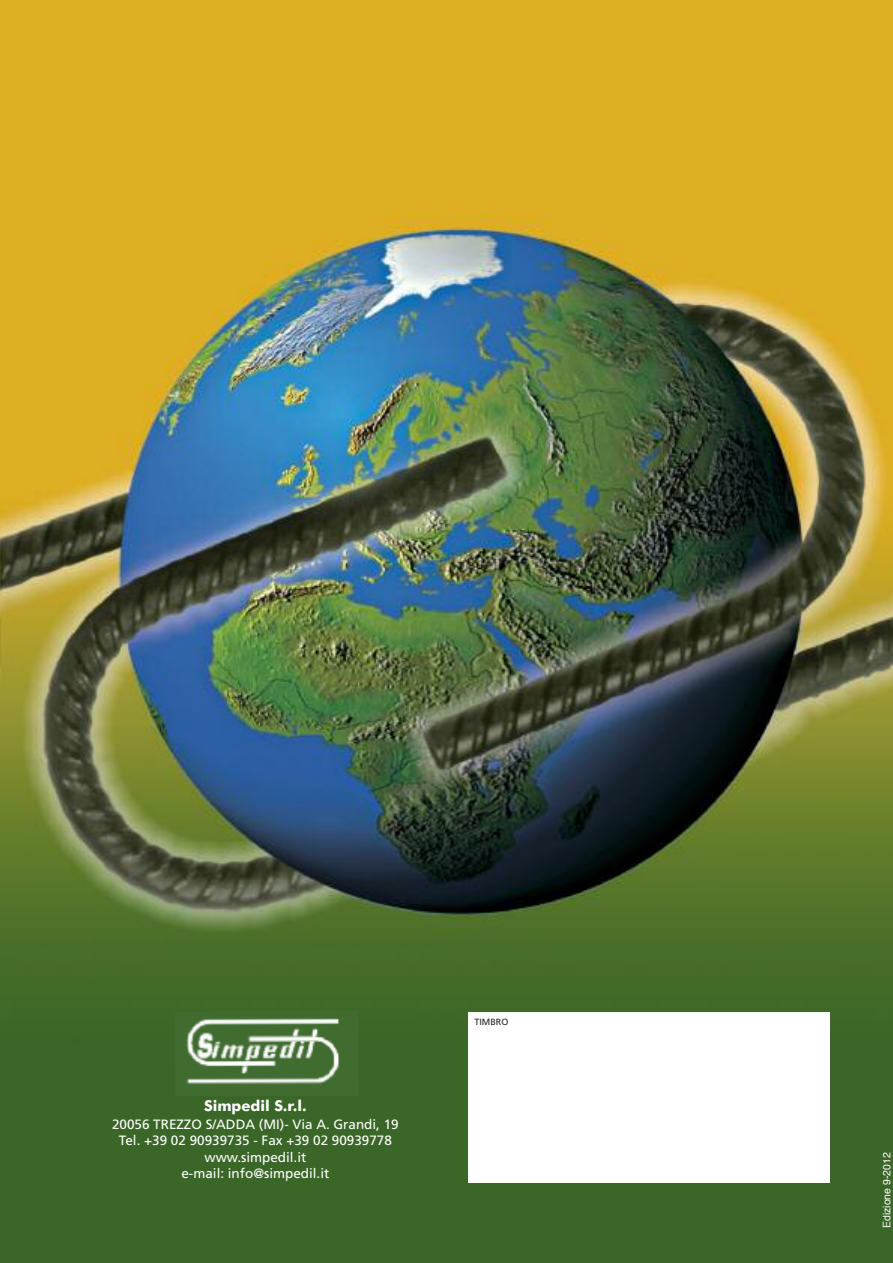
<style>
.page{position:relative;width:893px;height:1263px;background:#fff}
.page>*{position:absolute;margin:0;border:0;box-sizing:border-box;transform-origin:0 0}
.t1{font:700 15px "Futura BT";color:#fff}
.t2{font:13.5px/16.2px "Frutiger";color:#fff;text-align:center}
.t3{font:10.5px "Helvetica";color:#fff}
.t4{font:9px "Frutiger";color:#272627}
.s1{font-family:"Frutiger CE"}
</style>
<div class="page">
<img style="left:0;top:0;width:893px;height:1263px">
<div style="left:468px;top:1012px;width:361px;height:170px;background:#fff"></div>
<img style="left:175px;top:1011px;width:184px;height:85px">
<p class="t1" style="left:204px;top:1099px;width:104px">Simpedil S.r.l.</p>
<p class="t2" style="left:112px;top:1117px;width:288px">20056 TREZZO S/ADDA (MI)- <span class="s1">Via A. Grandi, 19<br></span>Tel. +39 02 90939735 - Fax +39 02 90939778 www.simpedil.it<br>e-mail: info@simpedil.it</p>
<p class="t4" style="left:474px;top:1018px;width:35px">TIMBRO</p>
<p class="t3" style="left:882px;top:1228px;width:77px;rotate:-90deg">Edizione 9-2012</p>
</div>
